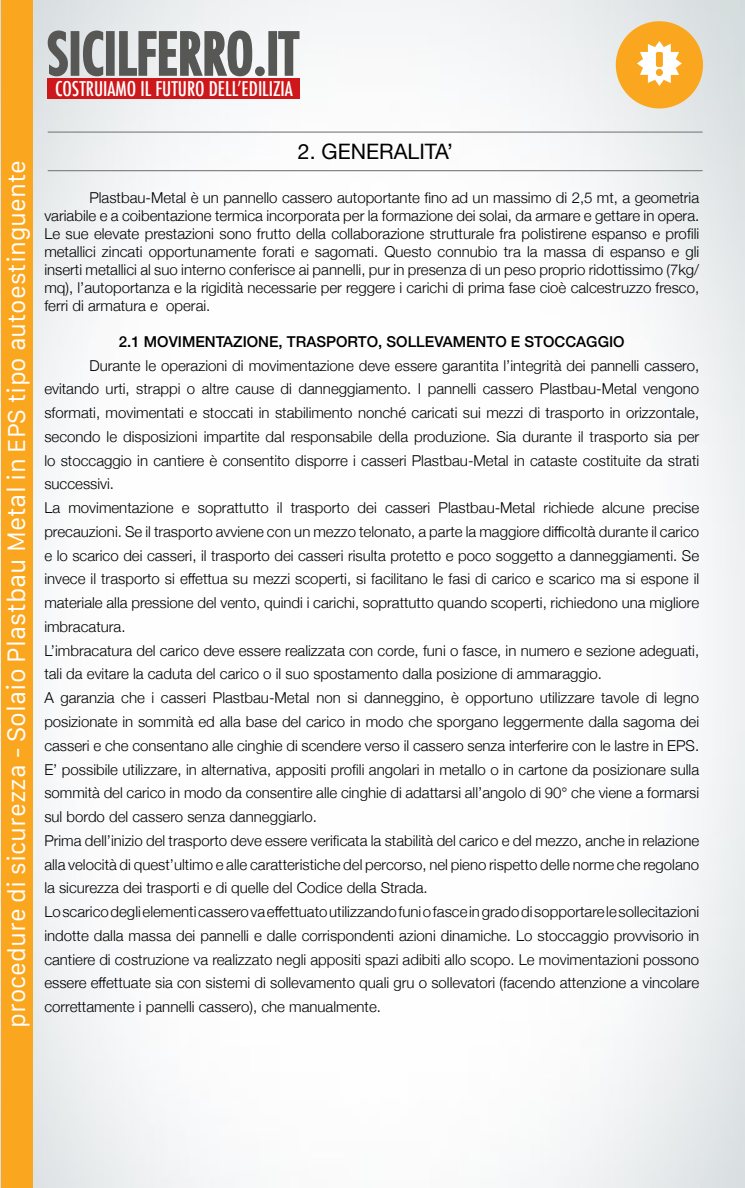
<style>
.page{position:relative;width:745px;height:1188px;background:#fff}
.page>*{position:absolute;margin:0;border:0;box-sizing:border-box;transform-origin:0 0}
.t1{font:25.38px "San Francisco Text";color:#fff}
.t2{font:21.25px "Helvetica Neue";color:#000}
.t3{font:500 condensed 19.75px "Futura";color:#fff}
.t4{font:300 15px/23.8px "Helvetica Neue";color:#000;text-align:justify}
.t5{font:500 15px "Helvetica Neue";color:#000}
.s1{font-size:26.25px}
</style>
<div class="page">
<img style="left:0;top:1px;width:744px;height:1186px">
<svg style="left:46px;top:29px;width:255px;height:50px"></svg>
<div style="left:48px;top:78px;width:252px;height:21px;background:#cd171a"></div>
<hr style="left:48px;top:131px;width:654px;height:2px;background:#878787">
<hr style="left:48px;top:170px;width:654px;height:1px;background:#878787">
<div style="left:1px;top:1px;width:31px;height:1186px;background:#faa61f"></div>
<div style="left:615px;top:21px;width:87px;height:87px;background:#faa61f;border-radius:50%"></div>
<svg style="left:637px;top:41px;width:44px;height:45px"></svg>
<h3 class="t3" style="left:55px;top:76px;width:239px">COSTRUIAMO IL FUTURO DELL’EDILIZIA</h3>
<h1 class="t1" style="left:1px;top:1027px;width:869px;rotate:-90deg">procedure di sicurezza - <span class="s1">Solaio Plastbau Metal</span> in EPS tipo autoestinguente</h1>
<h2 class="t2" style="left:298px;top:136px;width:157px">2. GENERALITA’</h2>
<p class="t4" style="left:44px;top:187px;width:656px;line-height:18px;text-indent:45px">Plastbau-Metal è un pannello cassero autoportante fino ad un massimo di 2,5 mt, a geometria variabile e a coibentazione termica incorporata per la formazione dei solai, da armare e gettare in opera.<br>Le sue elevate prestazioni sono frutto della collaborazione strutturale fra polistirene espanso e profili metallici zincati opportunamente forati e sagomati. Questo connubio tra la massa di espanso e gli inserti metallici al suo interno conferisce ai pannelli, pur in presenza di un peso proprio ridottissimo (7kg/ mq), l’autoportanza e la rigidità necessarie per reggere i carichi di prima fase cioè calcestruzzo fresco, ferri di armatura e operai.</p>
<p class="t5" style="left:119px;top:329px;width:507px">2.1 MOVIMENTAZIONE, TRASPORTO, SOLLEVAMENTO E STOCCAGGIO</p>
<p class="t4" style="left:44px;top:352px;width:656px;text-align:left;text-indent:45px">Durante le operazioni di movimentazione deve essere garantita l’integrità dei pannelli cassero, evitando urti, strappi o altre cause di danneggiamento. I pannelli cassero Plastbau-Metal vengono sformati, movimentati e stoccati in stabilimento nonché caricati sui mezzi di trasporto in orizzontale, secondo le disposizioni impartite dal responsabile della produzione. Sia durante il trasporto sia per lo stoccaggio in cantiere è consentito disporre i casseri Plastbau-Metal in cataste costituite da strati successivi.<br>La movimentazione e soprattutto il trasporto dei casseri Plastbau-Metal richiede alcune precise precauzioni. Se il trasporto avviene con un mezzo telonato, a parte la maggiore difficoltà durante il carico e lo scarico dei casseri, il trasporto dei casseri risulta protetto e poco soggetto a danneggiamenti. Se invece il trasporto si effettua su mezzi scoperti, si facilitano le fasi di carico e scarico ma si espone il materiale alla pressione del vento, quindi i carichi, soprattutto quando scoperti, richiedono una migliore imbracatura.<br>L’imbracatura del carico deve essere realizzata con corde, funi o fasce, in numero e sezione adeguati, tali da evitare la caduta del carico o il suo spostamento dalla posizione di ammaraggio.<br>A garanzia che i casseri Plastbau-Metal non si danneggino, è opportuno utilizzare tavole di legno posizionate in sommità ed alla base del carico in modo che sporgano leggermente dalla sagoma dei casseri e che consentano alle cinghie di scendere verso il cassero senza interferire con le lastre in EPS.<br>E’ possibile utilizzare, in alternativa, appositi profili angolari in metallo o in cartone da posizionare sulla sommità del carico in modo da consentire alle cinghie di adattarsi all’angolo di 90° che viene a formarsi sul bordo del cassero senza danneggiarlo.<br>Prima dell’inizio del trasporto deve essere verificata la stabilità del carico e del mezzo, anche in relazione alla velocità di quest’ultimo e alle caratteristiche del percorso, nel pieno rispetto delle norme che regolano la sicurezza dei trasporti e di quelle del Codice della Strada.<br>Lo scarico degli elementi cassero va effettuato utilizzando funi o fasce in grado di sopportare le sollecitazioni indotte dalla massa dei pannelli e dalle corrispondenti azioni dinamiche. Lo stoccaggio provvisorio in cantiere di costruzione va realizzato negli appositi spazi adibiti allo scopo. Le movimentazioni possono essere effettuate sia con sistemi di sollevamento quali gru o sollevatori (facendo attenzione a vincolare correttamente i pannelli cassero), che manualmente.</p>
</div>
